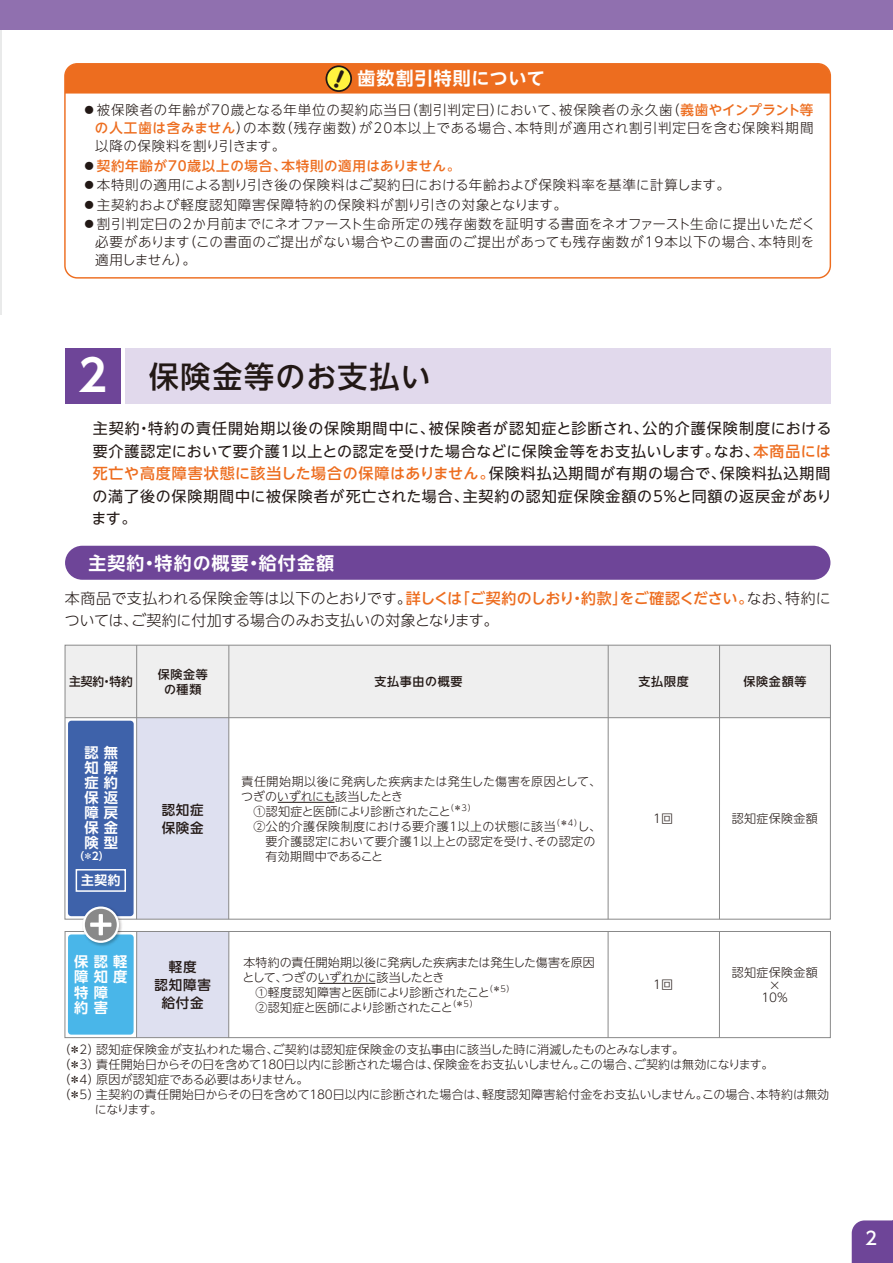
<style>
.page{position:relative;width:893px;height:1263px;background:#fff}
.page>*{position:absolute;margin:0;border:0;box-sizing:border-box;transform-origin:0 0}
.t1{font:500 30px "UD Shin Go NT Pro";letter-spacing:.055em;color:#221815}
.t2{font:700 18px "UD Shin Go NT Pro De";letter-spacing:.06em;color:#fff}
.t3{font:500 18px "UD Shin Go NT Pro";color:#fff}
.t4{font:15px/22.5px "UD Shin Go NT Pro";letter-spacing:.06em;color:#221815;text-align:justify}
.t5{font:300 15px/22.5px "UD Shin Go NT Pro";color:#221815}
.t6{font:700 14.25px/15.1px "UD Shin Go NT Pro De";color:#fff}
.t7{font:300 13.5px/18px "UD Shin Go NT Pro";letter-spacing:.045em;color:#221815;text-align:justify}
.t8{font:300 13.5px "UD Shin Go NT Pro";letter-spacing:.02em;color:#221815}
.t9{font:500 13.5px "UD Shin Go NT Pro";letter-spacing:.06em;color:#ed6d1f}
.t10{font:500 13.5px/18px "UD Shin Go NT Pro";letter-spacing:.06em;color:#221815}
.t11{font:700 12.75px "UD Shin Go NT Pro De";color:#fff}
.t12{font:300 12px "UD Shin Go NT Pro";letter-spacing:-.005em;color:#221815}
.t13{font:300 12px "UD Shin Go NT Pro";letter-spacing:-.045em;color:#221815}
.t14{font:300 12px "UD Shin Go NT Pro";letter-spacing:.04em;color:#221815}
.t15{font:500 12px/15px "UD Shin Go NT Pro";letter-spacing:.06em;color:#221815;text-align:center}
.t16{font:300 12px "UD Shin Go NT Pro";letter-spacing:.02em;color:#221815}
.t17{font:300 12px "UD Shin Go NT Pro";letter-spacing:-.035em;color:#221815}
.t18{font:300 12px "UD Shin Go NT Pro";letter-spacing:-.025em;color:#221815}
.t19{font:300 12px/12.8px "UD Shin Go NT Pro";letter-spacing:.025em;color:#221815;text-align:center}
.t20{font:300 12px "UD Shin Go NT Pro";letter-spacing:-.03em;color:#221815}
.t21{font:700 10.5px "UD Shin Go NT Pro De";color:#fff}
.s1{font-weight:500;color:#ed6d1f}
.s2{font-weight:300;color:#221815}
.s3{font-family:"UD Shin Go NT Pro De";font-weight:700;font-size:43.5px;color:#fff}
</style>
<div class="page">
<div style="left:137px;top:931px;width:92px;height:106px;background:#dee0f0"></div>
<div style="left:67px;top:934px;width:67px;height:101px;background:#49b6e9"></div>
<hr style="left:0;top:0;width:1px;height:315px;background:#e9eaea">
<div style="left:0;top:0;width:893px;height:30px;background:#9070af"></div>
<div style="left:137px;top:718px;width:92px;height:201px;background:#dee0f0"></div>
<svg style="left:67px;top:718px;width:69px;height:199px;background:#4c6eb0"></svg>
<div style="left:65px;top:645px;width:765px;height:73px;background:#efefef"></div>
<div style="left:125px;top:349px;width:705px;height:55px;background:#e1d9ec"></div>
<div style="left:65px;top:349px;width:55px;height:55px;background:#6e4598"></div>
<div style="left:65px;top:546px;width:765px;height:34px;background:#6e4598;border-radius:17px"></div>
<div style="left:65px;top:931px;width:766px;height:107px;border:1px solid #898989"></div>
<hr style="left:65px;top:717px;width:765px;height:1px;background:#898989">
<hr style="left:228px;top:645px;width:1px;height:274px;background:#898989">
<hr style="left:608px;top:645px;width:1px;height:274px;background:#898989">
<hr style="left:608px;top:931px;width:1px;height:106px;background:#898989">
<hr style="left:719px;top:645px;width:1px;height:274px;background:#898989">
<hr style="left:719px;top:931px;width:1px;height:106px;background:#898989">
<hr style="left:136px;top:645px;width:1px;height:274px;background:#898989">
<hr style="left:136px;top:931px;width:1px;height:106px;background:#898989">
<div style="left:76px;top:869px;width:50px;height:23px;border:2px solid #fff"></div>
<hr style="left:228px;top:931px;width:1px;height:107px;background:#898989">
<img style="left:80px;top:904px;width:45px;height:44px">
<div style="left:83px;top:906px;width:36px;height:37px;border:4px solid #fff;border-radius:50%"></div>
<div style="left:85px;top:909px;width:32px;height:32px;background:#898989;border-radius:50%"></div>
<div style="left:90px;top:922px;width:21px;height:5px;background:#fff"></div>
<hr style="left:99px;top:914px;width:4px;height:21px;background:#fff">
<hr style="left:278px;top:802px;width:56px;height:1px;background:#221815">
<hr style="left:318px;top:983px;width:57px;height:1px;background:#221815">
<div style="left:852px;top:1220px;width:41px;height:43px;background:#6e4598"></div>
<div style="left:65px;top:64px;width:765px;height:30px;background:#ed6d1f"></div>
<h2 class="t2" style="left:358px;top:64px;width:189px">歯数割引特則について</h2>
<p class="t7" style="left:95px;top:101px;width:720px;text-indent:-13px">●被保険者の年齢が70歳となる年単位の契約応当日（割引判定日）において、被保険者の永久歯（<span class="s1">義歯やインプラント等の人工歯は含みません</span>）の本数（残存歯数）が20本以上である場合、本特則が適用され割引判定日を含む保険料期間以降の保険料を割り引きます。</p>
<p class="t9" style="left:82px;top:155px;width:379px"><span class="s2">●</span>契約年齢が70歳以上の場合、本特則の適用はありません。</p>
<p class="t8" style="left:82px;top:174px;width:649px">●本特則の適用による割り引き後の保険料はご契約日における年齢および保険料率を基準に計算します。</p>
<p class="t7" style="left:82px;top:195px;width:486px">●主契約および軽度認知障害保障特約の保険料が割り引きの対象となります。</p>
<p class="t7" style="left:95px;top:215px;width:722px;text-indent:-13px">●割引判定日の2か月前までにネオファースト生命所定の残存歯数を証明する書面をネオファースト生命に提出いただく必要があります（この書面のご提出がない場合やこの書面のご提出があっても残存歯数が19本以下の場合、本特則を適用しません）。</p>
<h1 class="t1" style="left:78px;top:352px;width:354px"><span class="s3">2</span> 保険金等のお支払い</h1>
<p class="t4" style="left:92px;top:417px;width:742px">主契約・特約の責任開始期以後の保険期間中に、被保険者が認知症と診断され、公的介護保険制度における要介護認定において要介護1以上との認定を受けた場合などに保険金等をお支払いします。なお、<span class="s1">本商品には死亡や高度障害状態に該当した場合の保障はありません。</span>保険料払込期間が有期の場合で、保険料払込期間の満了後の保険期間中に被保険者が死亡された場合、主契約の認知症保険金額の5％と同額の返戻金があります。</p>
<h2 class="t2" style="left:88px;top:548px;width:247px">主契約・特約の概要・給付金額</h2>
<p class="t5" style="left:65px;top:586px;width:768px">本商品で支払われる保険金等は以下のとおりです。<span class="s1">詳しくは「ご契約のしおり・約款」をご確認ください。</span>なお、特約については、ご契約に付加する場合のみお支払いの対象となります。</p>
<p class="t15" style="left:69px;top:674px;width:65px">主契約・特約</p>
<p class="t15" style="left:158px;top:666px;width:52px">保険金等の種類</p>
<p class="t15" style="left:374px;top:673px;width:90px">支払事由の概要</p>
<p class="t15" style="left:639px;top:673px;width:52px">支払限度</p>
<p class="t15" style="left:743px;top:673px;width:64px">保険金額等</p>
<p class="t6" style="left:84px;top:744px;width:35px;text-align:justify">認無知解症約保返障戻保金険型</p>
<p class="t21" style="left:74px;top:847px;width:37px">（＊2）</p>
<p class="t11" style="left:81px;top:870px;width:41px">主契約</p>
<p class="t6" style="left:74px;top:954px;width:54px">保認軽障知度特障<br>約害</p>
<p class="t10" style="left:162px;top:800px;width:44px">認知症保険金</p>
<p class="t10" style="left:155px;top:957px;width:58px;text-align:center">軽度<br>認知障害給付金</p>
<p class="t12" style="left:241px;top:771px;width:361px">責任開始期以後に発病した疾病または発生した傷害を原因として、</p>
<p class="t20" style="left:241px;top:786px;width:163px">つぎのいずれにも該当したとき</p>
<p class="t13" style="left:253px;top:801px;width:224px">①認知症と医師により診断されたこと<sup>（＊3）</sup></p>
<p class="t14" style="left:253px;top:816px;width:349px">②公的介護保険制度における要介護1以上の状態に該当<sup>（＊4）</sup>し、</p>
<p class="t16" style="left:265px;top:831px;width:332px">要介護認定において要介護1以上との認定を受け、その認定の</p>
<p class="t12" style="left:265px;top:846px;width:119px">有効期間中であること</p>
<p class="t12" style="left:243px;top:952px;width:353px">本特約の責任開始期以後に発病した疾病または発生した傷害を原因</p>
<p class="t18" style="left:243px;top:967px;width:203px">として、つぎのいずれかに該当したとき</p>
<p class="t17" style="left:255px;top:982px;width:261px">①軽度認知障害と医師により診断されたこと<sup>（＊5）</sup></p>
<p class="t13" style="left:255px;top:997px;width:224px">②認知症と医師により診断されたこと<sup>（＊5）</sup></p>
<p class="t12" style="left:651px;top:808px;width:24px">１回</p>
<p class="t12" style="left:651px;top:975px;width:24px">１回</p>
<p class="t19" style="left:732px;top:812px;width:87px">認知症保険金額</p>
<p class="t19" style="left:732px;top:965px;width:87px">認知症保険金額×<br>１０％</p>
<p class="t12" style="left:58px;top:1040px;width:627px">（＊2）認知症保険金が支払われた場合、ご契約は認知症保険金の支払事由に該当した時に消滅したものとみなします。</p>
<p class="t12" style="left:58px;top:1055px;width:717px">（＊3）責任開始日からその日を含めて１８０日以内に診断された場合は、保険金をお支払いしません。この場合、ご契約は無効になります。</p>
<p class="t12" style="left:58px;top:1070px;width:252px">（＊4）原因が認知症である必要はありません。</p>
<p class="t12" style="left:58px;top:1085px;width:772px">（＊5）主契約の責任開始日からその日を含めて１８０日以内に診断された場合は、軽度認知障害給付金をお支払いしません。この場合、本特約は無効</p>
<p class="t12" style="left:95px;top:1100px;width:69px">になります。</p>
<h2 class="t3" style="left:865px;top:1223px;width:13px">2</h2>
</div>
